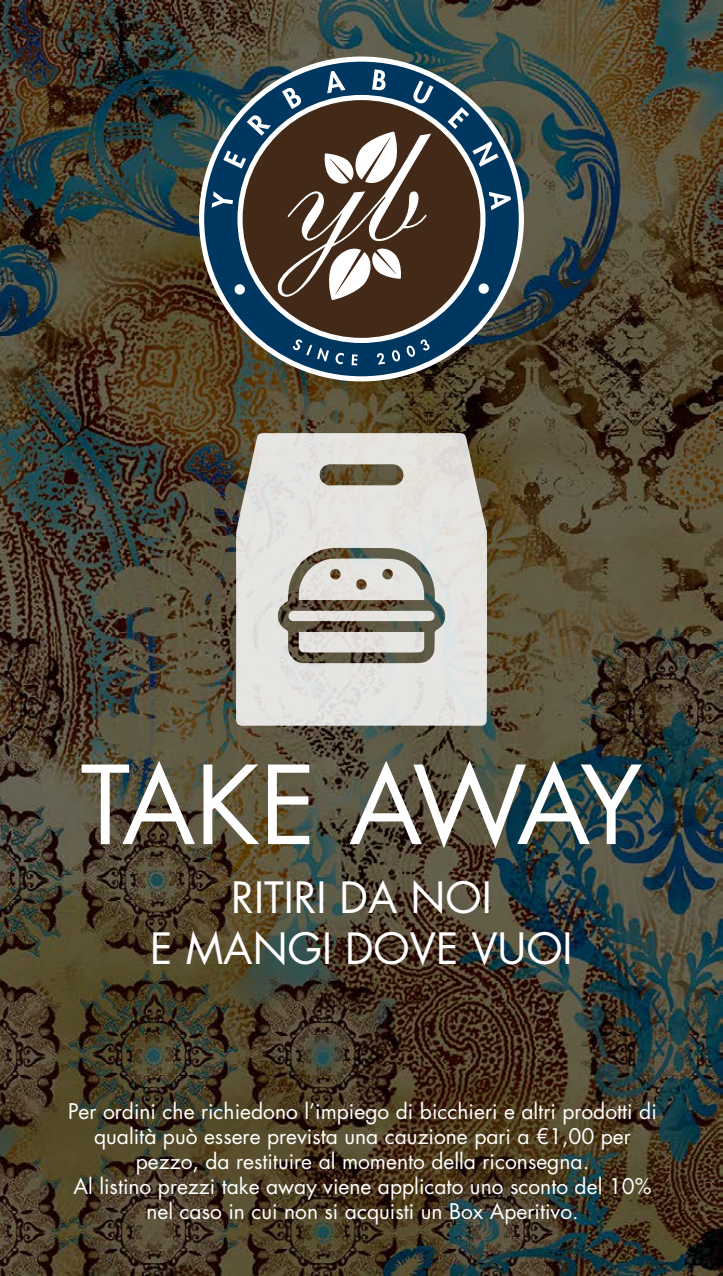
<style>
.page{position:relative;width:723px;height:1276px;background:#fff}
.page>*{position:absolute;margin:0;border:0;box-sizing:border-box;transform-origin:0 0}
.t1{font:105.6px "Futura Std";letter-spacing:-.09em;color:#fff}
.t2{font:42px/50.4px "Futura Std";color:#fff;text-align:center}
.t3{font:21px/25.2px "Futura Std";color:#fff;text-align:center}
</style>
<div class="page">
<img style="left:0;top:0;width:723px;height:1276px">
<svg style="left:204px;top:62px;width:315px;height:314px;background:#4f5455"></svg>
<svg style="left:212px;top:191px;width:21px;height:17px"></svg>
<svg style="left:223px;top:150px;width:23px;height:19px"></svg>
<svg style="left:247px;top:114px;width:24px;height:22px"></svg>
<svg style="left:282px;top:87px;width:20px;height:22px"></svg>
<svg style="left:327px;top:71px;width:18px;height:22px"></svg>
<svg style="left:372px;top:69px;width:14px;height:22px"></svg>
<svg style="left:412px;top:80px;width:21px;height:25px"></svg>
<svg style="left:448px;top:107px;width:21px;height:22px"></svg>
<svg style="left:472px;top:141px;width:26px;height:26px"></svg>
<svg style="left:489px;top:192px;width:22px;height:18px"></svg>
<svg style="left:293px;top:339px;width:36px;height:22px"></svg>
<svg style="left:335px;top:352px;width:9px;height:12px"></svg>
<svg style="left:352px;top:354px;width:6px;height:11px"></svg>
<svg style="left:377px;top:353px;width:8px;height:12px"></svg>
<svg style="left:392px;top:349px;width:8px;height:13px"></svg>
<svg style="left:406px;top:339px;width:24px;height:18px"></svg>
<svg style="left:234px;top:283px;width:12px;height:12px"></svg>
<svg style="left:478px;top:283px;width:12px;height:11px"></svg>
<svg style="left:236px;top:433px;width:251px;height:293px;background:#cbc9c3"></svg>
<svg style="left:298px;top:558px;width:127px;height:42px;background:#ccc9c3"></svg>
<svg style="left:299px;top:632px;width:125px;height:20px;background:#e3e1df"></svg>
<svg style="left:288px;top:611px;width:147px;height:10px"></svg>
<h1 class="t1" style="left:81px;top:738px;width:563px">TAKE AWAY</h1>
<h2 class="t2" style="left:150px;top:873px;width:424px">RITIRI DA NOI<br>E MANGI DOVE VUOI</h2>
<p class="t3" style="left:68px;top:1098px;width:590px">Per ordini che richiedono l’impiego di bicchieri e altri prodotti di qualità può essere prevista una cauzione pari a €1,00 per pezzo, da restituire al momento della riconsegna.<br>Al listino prezzi take away viene applicato uno sconto del 10% nel caso in cui non si acquisti un Box Aperitivo.</p>
</div>
